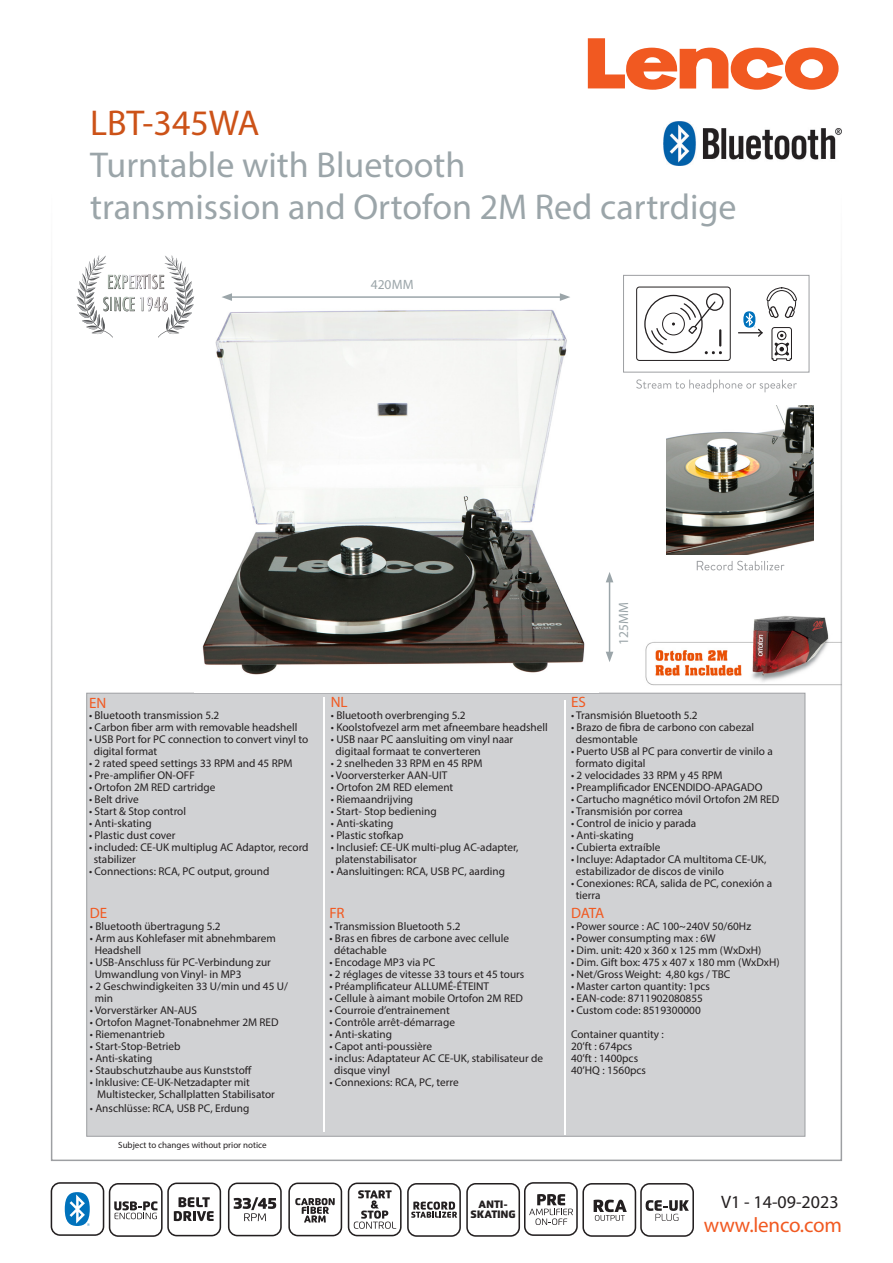
<style>
.page{position:relative;width:893px;height:1263px;background:#fff}
.page>*{position:absolute;margin:0;border:0;box-sizing:border-box;transform-origin:0 0}
.t1{font:36px "Myriad Pro";color:#9ba5a9}
.t2{font:36px "Myriad Pro";color:#cc5218}
.t3{font:21px "Myriad Pro";letter-spacing:-.01em;color:#f15921}
.t4{font:18px "Myriad Pro";color:#231f20}
.t5{font:15px "Myriad Pro";color:#f15921}
.t6{font:13.5px "Myriad Pro";letter-spacing:.005em;color:#9ba5a9}
.t7{font:11.25px/12px "Myriad Pro";color:#231f20}
.t8{font:900 10.8px/10.2px "Flexo";letter-spacing:-.02em;color:#231f20;text-align:center;scale:1.05 1}
.t9{font:9px "Myriad Pro";color:#231f20}
</style>
<div class="page">
<svg style="left:588px;top:38px;width:251px;height:52px"></svg>
<svg style="left:228px;top:1182px;width:54px;height:54px"></svg>
<div style="left:87px;top:693px;width:718px;height:443px;background:#d1d2d4;border:1px solid #9d9fa2"></div>
<hr style="left:323px;top:697px;width:2px;height:434px;background:#fff">
<svg style="left:288px;top:1182px;width:54px;height:54px"></svg>
<svg style="left:51px;top:1182px;width:170px;height:55px"></svg>
<svg style="left:348px;top:1182px;width:346px;height:55px"></svg>
<img style="left:663px;top:121px;width:179px;height:44px">
<hr style="left:564px;top:700px;width:2px;height:434px;background:#fff">
<hr style="left:609px;top:580px;width:1px;height:74px;background:#9ba5a9">
<svg style="left:606px;top:572px;width:7px;height:10px"></svg>
<svg style="left:606px;top:652px;width:7px;height:10px"></svg>
<hr style="left:230px;top:296px;width:332px;height:2px;background:#9ba5a9">
<svg style="left:222px;top:293px;width:10px;height:8px"></svg>
<svg style="left:560px;top:293px;width:10px;height:8px"></svg>
<img style="left:202px;top:309px;width:383px;height:366px">
<img style="left:645px;top:616px;width:194px;height:70px">
<div style="left:636px;top:287px;width:95px;height:74px;border:1px solid #231f20;border-radius:3px"></div>
<div style="left:706px;top:293px;width:18px;height:18px;border:1px solid #231f20;border-radius:50%"></div>
<svg style="left:650px;top:300px;width:72px;height:54px"></svg>
<div style="left:623px;top:275px;width:186px;height:97px;border:1px solid #9d9fa2"></div>
<svg style="left:636px;top:379px;width:161px;height:13px"></svg>
<svg style="left:738px;top:287px;width:59px;height:74px"></svg>
<img style="left:666px;top:405px;width:147px;height:149px">
<svg style="left:77px;top:255px;width:117px;height:83px"></svg>
<svg style="left:697px;top:561px;width:87px;height:9px"></svg>
<p class="t2" style="left:90px;top:100px;width:171px">LBT-345WA</p>
<p class="t1" style="left:90px;top:142px;width:377px">Turntable with Bluetooth</p>
<p class="t1" style="left:90px;top:184px;width:648px">transmission and Ortofon 2M Red cartrdige</p>
<p class="t6" style="left:371px;top:276px;width:44px">420MM</p>
<p class="t5" style="left:89px;top:694px;width:19px">EN</p>
<p class="t7" style="left:89px;top:709px;width:132px">• Bluetooth transmission 5.2</p>
<p class="t7" style="left:89px;top:721px;width:210px">• Carbon fiber arm with removable headshell</p>
<p class="t7" style="left:94px;top:733px;width:216px;text-indent:-5px">• USB Port for PC connection to convert vinyl to digital format</p>
<p class="t7" style="left:89px;top:757px;width:205px">• 2 rated speed settings 33 RPM and 45 RPM</p>
<p class="t7" style="left:89px;top:769px;width:107px">• Pre-amplifier ON-OFF</p>
<p class="t7" style="left:89px;top:781px;width:128px">• Ortofon 2M RED cartridge</p>
<p class="t7" style="left:89px;top:793px;width:51px">• Belt drive</p>
<p class="t7" style="left:89px;top:805px;width:99px">• Start &amp; Stop control</p>
<p class="t7" style="left:89px;top:817px;width:64px">• Anti-skating</p>
<p class="t7" style="left:89px;top:829px;width:88px">• Plastic dust cover</p>
<p class="t7" style="left:94px;top:841px;width:216px;text-indent:-5px">• included: CE-UK multiplug AC Adaptor, record stabilizer</p>
<p class="t7" style="left:89px;top:865px;width:182px">• Connections: RCA, PC output, ground</p>
<p class="t5" style="left:90px;top:904px;width:19px">DE</p>
<p class="t7" style="left:90px;top:920px;width:132px">• Bluetooth übertragung 5.2</p>
<p class="t7" style="left:95px;top:932px;width:183px;text-indent:-5px">• Arm aus Kohlefaser mit abnehmbarem<br>Headshell</p>
<p class="t7" style="left:95px;top:956px;width:178px;text-indent:-5px">• USB-Anschluss für PC-Verbindung zur<br>Umwandlung von Vinyl- in MP3</p>
<p class="t7" style="left:95px;top:980px;width:195px;text-indent:-5px">• 2 Geschwindigkeiten 33 U/min und 45 U/ min</p>
<p class="t7" style="left:90px;top:1004px;width:109px">• Vorverstärker AN-AUS</p>
<p class="t7" style="left:90px;top:1016px;width:190px">• Ortofon Magnet-Tonabnehmer 2M RED</p>
<p class="t7" style="left:90px;top:1028px;width:76px">• Riemenantrieb</p>
<p class="t7" style="left:90px;top:1040px;width:92px">• Start-Stop-Betrieb</p>
<p class="t7" style="left:90px;top:1052px;width:64px">• Anti-skating</p>
<p class="t7" style="left:90px;top:1064px;width:163px">• Staubschutzhaube aus Kunststoff</p>
<p class="t7" style="left:90px;top:1076px;width:162px">• Inklusive: CE-UK-Netzadapter mit</p>
<p class="t7" style="left:97px;top:1088px;width:179px">Multistecker, Schallplatten Stabilisator</p>
<p class="t7" style="left:90px;top:1102px;width:161px">• Anschlüsse: RCA, USB PC, Erdung</p>
<p class="t9" style="left:118px;top:1139px;width:150px">Subject to changes without prior notice</p>
<p class="t5" style="left:331px;top:692px;width:18px">NL</p>
<p class="t7" style="left:331px;top:709px;width:136px">• Bluetooth overbrenging 5.2</p>
<p class="t7" style="left:331px;top:721px;width:218px">• Koolstofvezel arm met afneembare headshell</p>
<p class="t7" style="left:336px;top:733px;width:179px;text-indent:-5px">• USB naar PC aansluiting om vinyl naar digitaal formaat te converteren</p>
<p class="t7" style="left:331px;top:757px;width:153px">• 2 snelheden 33 RPM en 45 RPM</p>
<p class="t7" style="left:331px;top:769px;width:118px">• Voorversterker AAN-UIT</p>
<p class="t7" style="left:331px;top:781px;width:124px">• Ortofon 2M RED element</p>
<p class="t7" style="left:331px;top:793px;width:84px">• Riemaandrijving</p>
<p class="t7" style="left:331px;top:805px;width:107px">• Start- Stop bediening</p>
<p class="t7" style="left:331px;top:817px;width:64px">• Anti-skating</p>
<p class="t7" style="left:331px;top:829px;width:74px">• Plastic stofkap</p>
<p class="t7" style="left:336px;top:841px;width:185px;text-indent:-5px">• Inclusief: CE-UK multi-plug AC-adapter, platenstabilisator</p>
<p class="t7" style="left:331px;top:865px;width:176px">• Aansluitingen: RCA, USB PC, aarding</p>
<p class="t5" style="left:329px;top:904px;width:17px">FR</p>
<p class="t7" style="left:329px;top:920px;width:133px">• Transmission Bluetooth 5.2</p>
<p class="t7" style="left:334px;top:932px;width:176px;text-indent:-5px">• Bras en fibres de carbone avec cellule détachable</p>
<p class="t7" style="left:329px;top:956px;width:108px">• Encodage MP3 via PC</p>
<p class="t7" style="left:329px;top:968px;width:196px">• 2 réglages de vitesse 33 tours et 45 tours</p>
<p class="t7" style="left:329px;top:980px;width:161px">• Préamplificateur ALLUMÉ-ÉTEINT</p>
<p class="t7" style="left:329px;top:992px;width:195px">• Cellule à aimant mobile Ortofon 2M RED</p>
<p class="t7" style="left:329px;top:1004px;width:122px">• Courroie d’entrainement</p>
<p class="t7" style="left:329px;top:1016px;width:127px">• Contrôle arrêt-démarrage</p>
<p class="t7" style="left:329px;top:1028px;width:64px">• Anti-skating</p>
<p class="t7" style="left:329px;top:1040px;width:104px">• Capot anti-poussière</p>
<p class="t7" style="left:334px;top:1052px;width:211px;text-indent:-5px">• inclus: Adaptateur AC CE-UK, stabilisateur de disque vinyl</p>
<p class="t7" style="left:329px;top:1076px;width:131px">• Connexions: RCA, PC, terre</p>
<p class="t8" style="left:470px;top:1199px;width:45px">ANTI-<br>SKATING</p>
<p class="t6" style="left:615px;top:645px;width:44px;rotate:-90deg">125MM</p>
<p class="t5" style="left:571px;top:692px;width:16px">ES</p>
<p class="t7" style="left:571px;top:709px;width:128px">• Transmisión Bluetooth 5.2</p>
<p class="t7" style="left:576px;top:721px;width:180px;text-indent:-5px">• Brazo de fibra de carbono con cabezal desmontable</p>
<p class="t7" style="left:576px;top:745px;width:198px;text-indent:-5px">• Puerto USB al PC para convertir de vinilo a formato digital</p>
<p class="t7" style="left:571px;top:769px;width:153px">• 2 velocidades 33 RPM y 45 RPM</p>
<p class="t7" style="left:571px;top:781px;width:193px">• Preamplificador ENCENDIDO-APAGADO</p>
<p class="t7" style="left:571px;top:793px;width:210px">• Cartucho magnético móvil Ortofon 2M RED</p>
<p class="t7" style="left:571px;top:805px;width:113px">• Transmisión por correa</p>
<p class="t7" style="left:571px;top:817px;width:127px">• Control de inicio y parada</p>
<p class="t7" style="left:571px;top:829px;width:64px">• Anti-skating</p>
<p class="t7" style="left:571px;top:841px;width:91px">• Cubierta extraíble</p>
<p class="t7" style="left:571px;top:853px;width:197px">• Incluye: Adaptador CA multitoma CE-UK,</p>
<p class="t7" style="left:576px;top:865px;width:150px">estabilizador de discos de vinilo</p>
<p class="t7" style="left:576px;top:877px;width:198px;text-indent:-5px">• Conexiones: RCA, salida de PC, conexión a tierra</p>
<p class="t5" style="left:571px;top:904px;width:35px">DATA</p>
<p class="t7" style="left:571px;top:920px;width:182px">• Power source : AC 100~240V 50/60Hz</p>
<p class="t7" style="left:571px;top:932px;width:146px">• Power consumpting max : 6W</p>
<p class="t7" style="left:571px;top:944px;width:192px">• Dim. unit: 420 x 360 x 125 mm (WxDxH)</p>
<p class="t7" style="left:571px;top:956px;width:210px">• Dim. Gift box: 475 x 407 x 180 mm (WxDxH)</p>
<p class="t7" style="left:571px;top:968px;width:161px">• Net/Gross Weight: 4,80 kgs / TBC</p>
<p class="t7" style="left:571px;top:980px;width:141px">• Master carton quantity: 1pcs</p>
<p class="t7" style="left:571px;top:992px;width:133px">• EAN-code: 8711902080855</p>
<p class="t7" style="left:571px;top:1004px;width:131px">• Custom code: 8519300000</p>
<p class="t7" style="left:571px;top:1028px;width:94px">Container quantity :</p>
<p class="t7" style="left:571px;top:1040px;width:63px">20’ft : 674pcs</p>
<p class="t7" style="left:571px;top:1052px;width:69px">40’ft : 1400pcs</p>
<p class="t7" style="left:571px;top:1064px;width:77px">40’HQ : 1560pcs</p>
<p class="t4" style="left:721px;top:1190px;width:119px">V1 - 14-09-2023</p>
<p class="t3" style="left:704px;top:1212px;width:139px">www.lenco.com</p>
</div>
